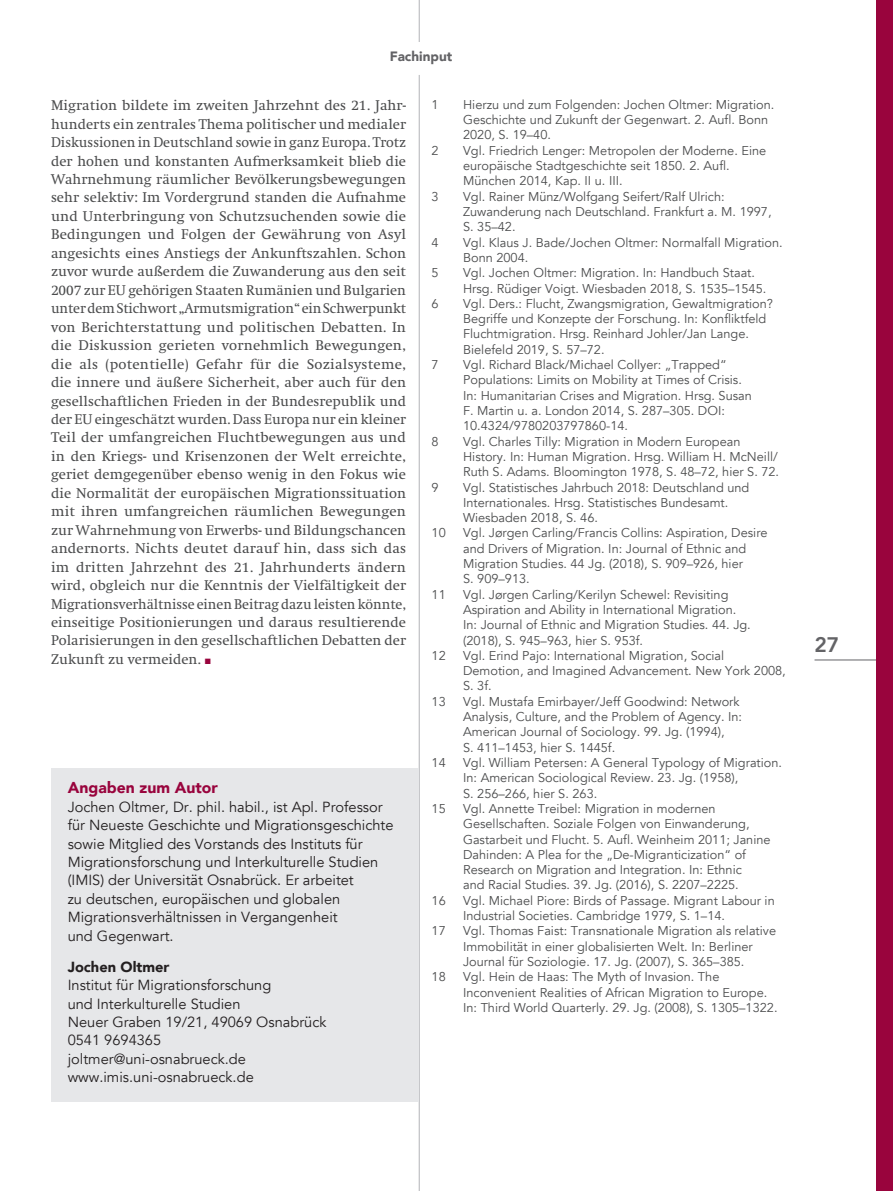
<style>
.page{position:relative;width:893px;height:1191px;background:#fff}
.page>*{position:absolute;margin:0;border:0;box-sizing:border-box;transform-origin:0 0}
.t1{font:800 21px "Avenir";color:#636366}
.t2{font:900 15.75px "Avenir";color:#99043d}
.t3{font:14.7px/18.5px "Swift";color:#4b4c4d;text-align:justify}
.t4{font:14.7px/18.5px "Avenir";color:#231f20}
.t5{font:900 14.7px "Avenir";color:#231f20}
.t6{font:900 13.5px "Avenir";color:#636366}
.t7{font:12.75px/15.3px "Avenir";color:#4b4c4d}
.s1{font-family:"Fago No Regular Caps Exp";font-size:7.5px;color:#99043d}
</style>
<div class="page">
<hr style="left:814px;top:659px;width:79px;height:1px;background:#636366">
<div style="left:876px;top:0;width:17px;height:1191px;background:#99043d"></div>
<hr style="left:419px;top:0;width:1px;height:43px;background:#b2b3b7">
<hr style="left:419px;top:75px;width:1px;height:1116px;background:#b2b3b7">
<div style="left:52px;top:768px;width:367px;height:333px;background:#e6e7e9"></div>
<p class="t6" style="left:390px;top:45px;width:64px">Fachinput</p>
<p class="t3" style="left:51px;top:96px;width:357px">Migration bildete im zweiten Jahrzehnt des 21. Jahr&shy;hunderts ein zentrales Thema politischer und medialer Diskussionen in Deutschland sowie in ganz Europa. Trotz der hohen und konstanten Aufmerksamkeit blieb die Wahrnehmung räumlicher Bevölkerungsbewegungen sehr selektiv: Im Vordergrund standen die Aufnahme und Unterbringung von Schutzsuchenden sowie die Bedingungen und Folgen der Gewährung von Asyl angesichts eines Anstiegs der Ankunftszahlen. Schon zuvor wurde außerdem die Zuwanderung aus den seit 2007 zur EU gehörigen Staaten Rumänien und Bulgarien unterdemStichwort„Armutsmigration“einSchwerpunkt von Berichterstattung und politischen Debatten. In die Diskussion gerieten vornehmlich Bewegungen, die als (potentielle) Gefahr für die Sozialsysteme, die innere und äußere Sicherheit, aber auch für den gesellschaftlichen Frieden in der Bundesrepublik und der EU eingeschätzt wurden. Dass Europa nur ein kleiner Teil der umfangreichen Fluchtbewegungen aus und in den Kriegs- und Krisenzonen der Welt erreichte, geriet demgegenüber ebenso wenig in den Fokus wie die Normalität der europäischen Migrationssituation mit ihren umfangreichen räumlichen Bewegungen zur Wahrnehmung von Erwerbs- und Bildungschancen andernorts. Nichts deutet darauf hin, dass sich das im dritten Jahrzehnt des 21. Jahrhunderts ändern wird, obgleich nur die Kenntnis der Vielfältigkeit der Migrationsverhältnisse einen Beitrag dazuleistenkönnte, einseitige Positionierungen und daraus resultierende Polarisierungen in den gesellschaftlichen Debatten der Zukunft zu vermeiden. <span class="s1">2</span></p>
<p class="t7" style="left:432px;top:97px;width:9px">1</p>
<p class="t7" style="left:463px;top:97px;width:313px">Hierzu und zum Folgenden: Jochen Oltmer: Migration.<br>Geschichte und Zukunft der Gegenwart. 2. Aufl. Bonn<br>2020, S. 19–40.</p>
<p class="t7" style="left:432px;top:143px;width:9px">2</p>
<p class="t7" style="left:463px;top:143px;width:305px">Vgl. Friedrich Lenger: Metropolen der Moderne. Eine europäische Stadtgeschichte seit 1850. 2. Aufl.<br>München 2014, Kap. II u. III.</p>
<p class="t7" style="left:432px;top:189px;width:9px">3</p>
<p class="t7" style="left:463px;top:189px;width:310px">Vgl. Rainer Münz/Wolfgang Seifert/Ralf Ulrich:<br>Zuwanderung nach Deutschland. Frankfurt a. M. 1997,<br>S. 35–42.</p>
<p class="t7" style="left:432px;top:235px;width:9px">4</p>
<p class="t7" style="left:463px;top:235px;width:321px">Vgl. Klaus J. Bade/Jochen Oltmer: Normalfall Migration.<br>Bonn 2004.</p>
<p class="t7" style="left:432px;top:265px;width:9px">5</p>
<p class="t7" style="left:463px;top:265px;width:305px">Vgl. Jochen Oltmer: Migration. In: Handbuch Staat.<br>Hrsg. Rüdiger Voigt. Wiesbaden 2018, S. 1535–1545.</p>
<p class="t7" style="left:432px;top:296px;width:9px">6</p>
<p class="t7" style="left:463px;top:296px;width:311px">Vgl. Ders.: Flucht, Zwangsmigration, Gewaltmigration?<br>Begriffe und Konzepte der Forschung. In: Konfliktfeld Fluchtmigration. Hrsg. Reinhard Johler/Jan Lange.<br>Bielefeld 2019, S. 57–72.</p>
<p class="t7" style="left:432px;top:357px;width:9px">7</p>
<p class="t7" style="left:463px;top:357px;width:290px">Vgl. Richard Black/Michael Collyer: „Trapped“ Populations: Limits on Mobility at Times of Crisis.<br>In: Humanitarian Crises and Migration. Hrsg. Susan F. Martin u. a. London 2014, S. 287–305. DOI:<br>10.4324/9780203797860-14.</p>
<p class="t7" style="left:432px;top:434px;width:9px">8</p>
<p class="t7" style="left:463px;top:434px;width:318px">Vgl. Charles Tilly: Migration in Modern European<br>History. In: Human Migration. Hrsg. William H. McNeill/<br>Ruth S. Adams. Bloomington 1978, S. 48–72, hier S. 72.</p>
<p class="t7" style="left:432px;top:480px;width:9px">9</p>
<p class="t7" style="left:463px;top:480px;width:288px">Vgl. Statistisches Jahrbuch 2018: Deutschland und<br>Internationales. Hrsg. Statistisches Bundesamt.<br>Wiesbaden 2018, S. 46.</p>
<p class="t7" style="left:432px;top:525px;width:16px">10</p>
<p class="t7" style="left:463px;top:525px;width:306px">Vgl. Jørgen Carling/Francis Collins: Aspiration, Desire and Drivers of Migration. In: Journal of Ethnic and Migration Studies. 44 Jg. (2018), S. 909–926, hier<br>S. 909–913.</p>
<p class="t7" style="left:432px;top:587px;width:16px">11</p>
<p class="t7" style="left:463px;top:587px;width:289px">Vgl. Jørgen Carling/Kerilyn Schewel: Revisiting Aspiration and Ability in International Migration.<br>In: Journal of Ethnic and Migration Studies. 44. Jg. (2018), S. 945–963, hier S. 953f.</p>
<p class="t7" style="left:432px;top:648px;width:16px">12</p>
<p class="t7" style="left:463px;top:648px;width:324px">Vgl. Erind Pajo: International Migration, Social<br>Demotion, and Imagined Advancement. New York 2008,<br>S. 3f.</p>
<p class="t7" style="left:432px;top:694px;width:16px">13</p>
<p class="t7" style="left:463px;top:694px;width:280px">Vgl. Mustafa Emirbayer/Jeff Goodwind: Network Analysis, Culture, and the Problem of Agency. In:<br>American Journal of Sociology. 99. Jg. (1994),<br>S. 411–1453, hier S. 1445f.</p>
<p class="t7" style="left:432px;top:755px;width:16px">14</p>
<p class="t7" style="left:463px;top:755px;width:320px">Vgl. William Petersen: A General Typology of Migration.<br>In: American Sociological Review. 23. Jg. (1958),<br>S. 256–266, hier S. 263.</p>
<p class="t7" style="left:432px;top:801px;width:16px">15</p>
<p class="t7" style="left:463px;top:801px;width:309px">Vgl. Annette Treibel: Migration in modernen Gesellschaften. Soziale Folgen von Einwanderung, Gastarbeit und Flucht. 5. Aufl. Weinheim 2011; Janine Dahinden: A Plea for the „De-Migranticization“ of Research on Migration and Integration. In: Ethnic<br>and Racial Studies. 39. Jg. (2016), S. 2207–2225.</p>
<p class="t7" style="left:432px;top:893px;width:16px">16</p>
<p class="t7" style="left:463px;top:893px;width:313px">Vgl. Michael Piore: Birds of Passage. Migrant Labour in<br>Industrial Societies. Cambridge 1979, S. 1–14.</p>
<p class="t7" style="left:432px;top:923px;width:16px">17</p>
<p class="t7" style="left:463px;top:923px;width:315px">Vgl. Thomas Faist: Transnationale Migration als relative<br>Immobilität in einer globalisierten Welt. In: Berliner<br>Journal für Soziologie. 17. Jg. (2007), S. 365–385.</p>
<p class="t7" style="left:432px;top:969px;width:16px">18</p>
<p class="t7" style="left:463px;top:969px;width:316px">Vgl. Hein de Haas: The Myth of Invasion. The<br>Inconvenient Realities of African Migration to Europe.<br>In: Third World Quarterly. 29. Jg. (2008), S. 1305–1322.</p>
<p class="t2" style="left:68px;top:774px;width:152px">Angaben zum Autor</p>
<p class="t4" style="left:68px;top:797px;width:327px">Jochen Oltmer, Dr. phil. habil., ist Apl. Professor für Neueste Geschichte und Migrationsgeschichte sowie Mitglied des Vorstands des Instituts für Migrationsforschung und Interkulturelle Studien (IMIS) der Universität Osnabrück. Er arbeitet<br>zu deutschen, europäischen und globalen Migrationsverhältnissen in Vergangenheit<br>und Gegenwart.</p>
<p class="t5" style="left:68px;top:954px;width:103px">Jochen Oltmer</p>
<p class="t4" style="left:68px;top:976px;width:260px">Institut für Migrationsforschung<br>und Interkulturelle Studien<br>Neuer Graben 19/21, 49069 Osnabrück<br>0541 9694365 joltmer@uni-osnabrueck.de www.imis.uni-osnabrueck.de</p>
<h1 class="t1" style="left:814px;top:628px;width:26px">27</h1>
</div>
